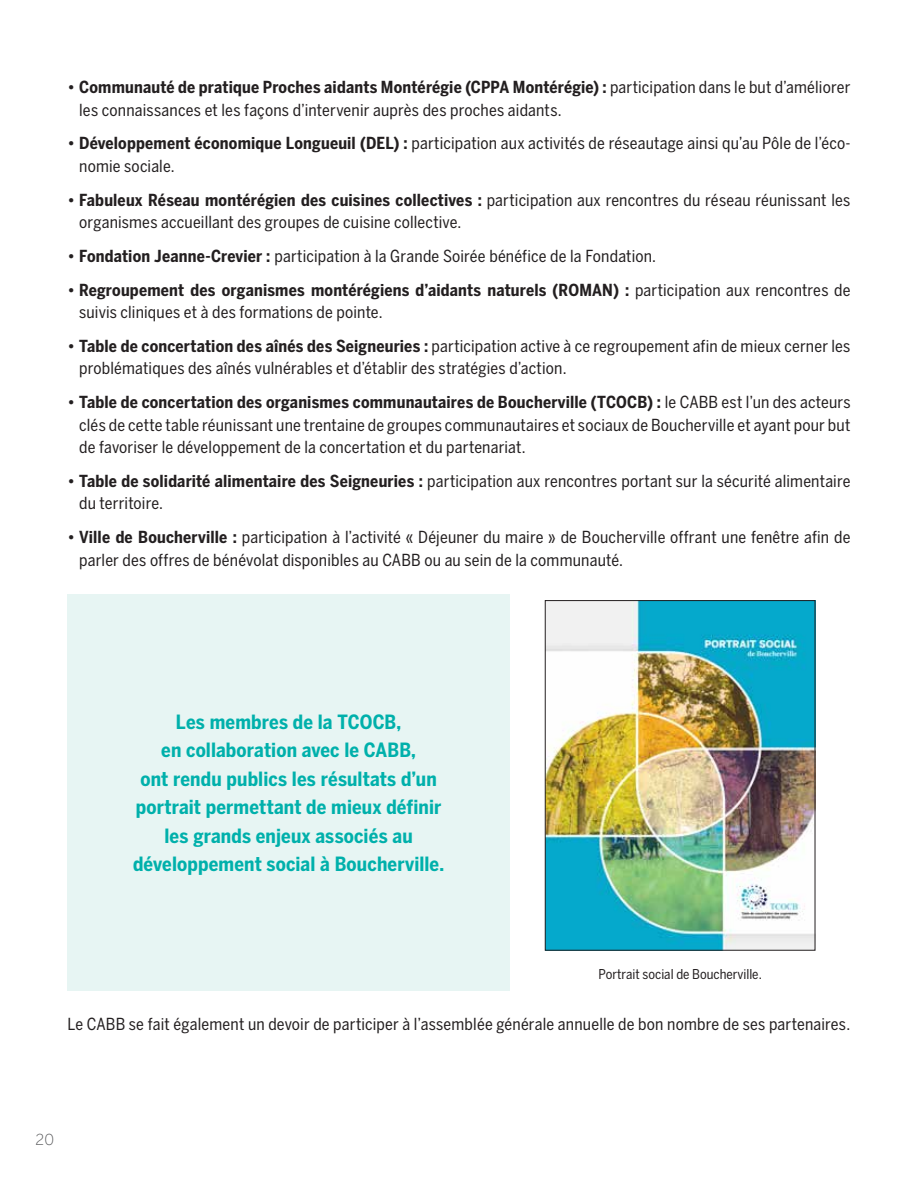
<style>
.page{position:relative;width:918px;height:1188px;background:#fff}
.page>*{position:absolute;margin:0;border:0;box-sizing:border-box;transform-origin:0 0}
.t1{font:700 condensed 19.5px/28.5px "Benton Sans";letter-spacing:.005em;color:#00b0ab;text-align:center}
.t2{font:condensed 16.5px/22.5px "Benton Sans";letter-spacing:.01em;color:#231f20}
.t3{font:300 15px "Benton Sans";color:#58595b}
.t4{font:condensed 13.5px "Benton Sans";color:#231f20}
.s1{font-weight:700}
</style>
<div class="page">
<div style="left:68px;top:594px;width:442px;height:397px;background:#e7f5f3"></div>
<img style="left:547px;top:602px;width:266px;height:347px">
<div style="left:545px;top:600px;width:270px;height:351px;border:1px solid #231f20"></div>
<p class="t2" style="left:79px;top:76px;width:773px;text-indent:-12px"><span class="s1">• Communauté de pratique Proches aidants Montérégie (CPPA Montérégie) :</span> participation dans le but d’améliorer les connaissances et les façons d’intervenir auprès des proches aidants.</p>
<p class="t2" style="left:79px;top:132px;width:773px;text-indent:-12px"><span class="s1">• Développement économique Longueuil (DEL) :</span> participation aux activités de réseautage ainsi qu’au Pôle de l’éco&shy;nomie sociale.</p>
<p class="t2" style="left:79px;top:188px;width:773px;text-indent:-12px"><span class="s1">• Fabuleux Réseau montérégien des cuisines collectives :</span> participation aux rencontres du réseau réunissant les organismes accueillant des groupes de cuisine collective.</p>
<p class="t2" style="left:68px;top:245px;width:590px"><span class="s1">• Fondation Jeanne-Crevier :</span> participation à la Grande Soirée bénéfice de la Fondation.</p>
<p class="t2" style="left:79px;top:278px;width:773px;text-indent:-12px"><span class="s1">• Regroupement des organismes montérégiens d’aidants naturels (ROMAN) :</span> participation aux rencontres de suivis cliniques et à des formations de pointe.</p>
<p class="t2" style="left:79px;top:335px;width:773px;text-indent:-12px"><span class="s1">• Table de concertation des aînés des Seigneuries :</span> participation active à ce regroupement afin de mieux cerner les problématiques des aînés vulnérables et d’établir des stratégies d’action.</p>
<p class="t2" style="left:79px;top:391px;width:773px;text-align:justify;text-indent:-12px"><span class="s1">• Table de concertation des organismes communautaires de Boucherville (TCOCB) :</span> le CABB est l’un des acteurs clés de cette table réunissant une trentaine de groupes communautaires et sociaux de Boucherville et ayant pour but de favoriser le développement de la concertation et du partenariat.</p>
<p class="t2" style="left:79px;top:470px;width:773px;text-indent:-12px"><span class="s1">• Table de solidarité alimentaire des Seigneuries :</span> participation aux rencontres portant sur la sécurité alimentaire du territoire.</p>
<p class="t2" style="left:79px;top:526px;width:773px;text-indent:-12px"><span class="s1">• Ville de Boucherville :</span> participation à l’activité « Déjeuner du maire » de Boucherville offrant une fenêtre afin de parler des offres de bénévolat disponibles au CABB ou au sein de la communauté.</p>
<p class="t1" style="left:133px;top:707px;width:313px">Les membres de la TCOCB,<br>en collaboration avec le CABB,<br>ont rendu publics les résultats d’un portrait permettant de mieux définir les grands enjeux associés au développement social à Boucherville.</p>
<p class="t4" style="left:598px;top:966px;width:165px">Portrait social de Boucherville.</p>
<p class="t2" style="left:68px;top:1013px;width:784px">Le CABB se fait également un devoir de participer à l’assemblée générale annuelle de bon nombre de ses partenaires.</p>
<p class="t3" style="left:36px;top:1131px;width:20px">20</p>
</div>
